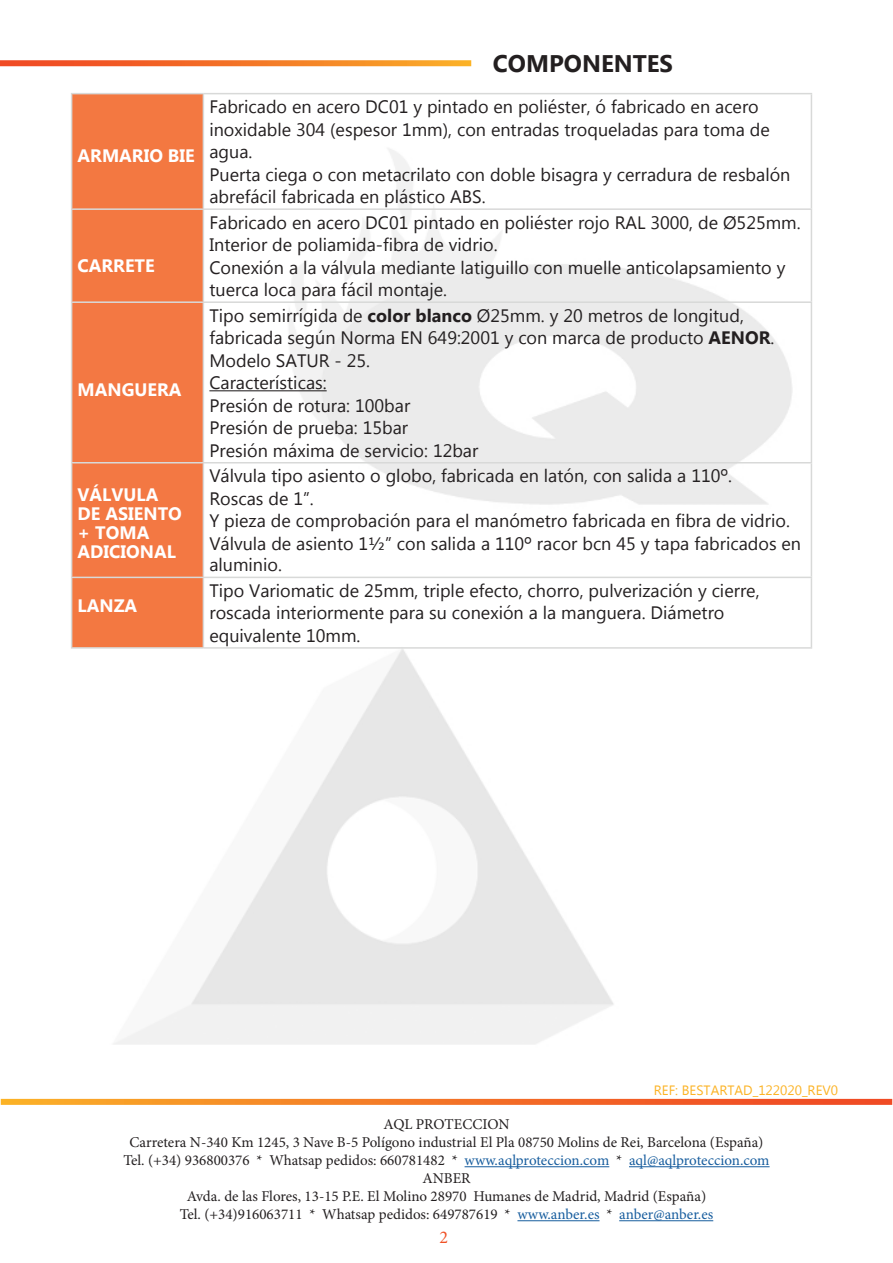
<style>
.page{position:relative;width:893px;height:1263px;background:#fff}
.page>*{position:absolute;margin:0;border:0;box-sizing:border-box;transform-origin:0 0}
.t1{font:700 24px "Microsoft New Tai Lue";color:#231f20}
.t2{font:18px/22.5px "Microsoft New Tai Lue";color:#231f20}
.t3{font:700 18px/18.9px "Microsoft New Tai Lue";color:#fff}
.t4{font:18px "Minion Pro";color:#f05126}
.t5{font:15px/18px "Minion Pro";color:#231f20;text-align:center}
.t6{font:13.5px "Microsoft New Tai Lue";color:#fcb325}
.s1{font-weight:700}
.s2{color:#175d9e}
</style>
<div class="page">
<svg style="left:1px;top:1099px;width:891px;height:6px;background:#f4792a"></svg>
<hr style="left:465px;top:1166px;width:144px;height:1px;background:#175d9e">
<hr style="left:629px;top:1166px;width:141px;height:1px;background:#175d9e">
<hr style="left:517px;top:1220px;width:82px;height:1px;background:#175d9e">
<hr style="left:619px;top:1220px;width:94px;height:1px;background:#175d9e">
<svg style="left:0;top:60px;width:471px;height:6px;background:#f47b2f"></svg>
<div style="left:72px;top:94px;width:131px;height:553px;background:#f37841"></div>
<div style="left:72px;top:303px;width:131px;height:274px;background:#f37843"></div>
<hr style="left:71px;top:93px;width:132px;height:1px;background:#d8d9d8">
<hr style="left:71px;top:94px;width:1px;height:114px;background:#d8d9d8">
<hr style="left:203px;top:93px;width:609px;height:1px;background:#d8d9d8">
<hr style="left:203px;top:94px;width:1px;height:114px;background:#d8d9d8">
<hr style="left:811px;top:94px;width:1px;height:114px;background:#d8d9d8">
<hr style="left:71px;top:208px;width:132px;height:2px;background:#d8d9d8">
<hr style="left:71px;top:210px;width:1px;height:91px;background:#d8d9d8">
<hr style="left:203px;top:208px;width:609px;height:2px;background:#d8d9d8">
<hr style="left:203px;top:210px;width:1px;height:91px;background:#d8d9d8">
<hr style="left:811px;top:210px;width:1px;height:91px;background:#d8d9d8">
<hr style="left:71px;top:301px;width:132px;height:2px;background:#d8d9d8">
<hr style="left:71px;top:303px;width:1px;height:159px;background:#d8d9d8">
<hr style="left:203px;top:301px;width:609px;height:2px;background:#d8d9d8">
<hr style="left:203px;top:303px;width:1px;height:159px;background:#d8d9d8">
<hr style="left:811px;top:303px;width:1px;height:159px;background:#d8d9d8">
<hr style="left:71px;top:462px;width:132px;height:1px;background:#d8d9d8">
<hr style="left:71px;top:463px;width:1px;height:114px;background:#d8d9d8">
<hr style="left:203px;top:462px;width:609px;height:1px;background:#d8d9d8">
<hr style="left:203px;top:463px;width:1px;height:114px;background:#d8d9d8">
<hr style="left:811px;top:463px;width:1px;height:114px;background:#d8d9d8">
<hr style="left:71px;top:577px;width:132px;height:1px;background:#d8d9d8">
<hr style="left:71px;top:578px;width:1px;height:69px;background:#d8d9d8">
<hr style="left:203px;top:577px;width:609px;height:1px;background:#d8d9d8">
<hr style="left:203px;top:578px;width:1px;height:69px;background:#d8d9d8">
<hr style="left:811px;top:578px;width:1px;height:69px;background:#d8d9d8">
<hr style="left:71px;top:647px;width:132px;height:2px;background:#d8d9d8">
<hr style="left:203px;top:647px;width:609px;height:2px;background:#d8d9d8">
<hr style="left:209px;top:390px;width:118px;height:1px;background:#231f20">
<p class="t3" style="left:78px;top:148px;width:119px">ARMARIO BIE</p>
<p class="t3" style="left:78px;top:258px;width:79px">CARRETE</p>
<p class="t3" style="left:78px;top:382px;width:105px">MANGUERA</p>
<p class="t3" style="left:78px;top:487px;width:106px">VÁLVULA<br>DE ASIENTO + TOMA<br>ADICIONAL</p>
<p class="t3" style="left:78px;top:598px;width:61px">LANZA</p>
<h1 class="t1" style="left:493px;top:50px;width:182px">COMPONENTES</h1>
<p class="t2" style="left:209px;top:97px;width:583px">Fabricado en acero DC01 y pintado en poliéster, ó fabricado en acero inoxidable 304 (espesor 1mm), con entradas troqueladas para toma de agua.<br>Puerta ciega o con metacrilato con doble bisagra y cerradura de resbalón abrefácil fabricada en plástico ABS.</p>
<p class="t2" style="left:209px;top:213px;width:593px">Fabricado en acero DC01 pintado en poliéster rojo RAL 3000, de Ø525mm.<br>Interior de poliamida-fibra de vidrio.<br>Conexión a la válvula mediante latiguillo con muelle anticolapsamiento y tuerca loca para fácil montaje.</p>
<p class="t2" style="left:209px;top:306px;width:566px">Tipo semirrígida de <span class="s1">color blanco</span> Ø25mm. y 20 metros de longitud, fabricada según Norma EN 649:2001 y con marca de producto <span class="s1">AENOR</span>.<br>Modelo SATUR - 25.<br>Características:<br>Presión de rotura: 100bar<br>Presión de prueba: 15bar<br>Presión máxima de servicio: 12bar</p>
<p class="t2" style="left:209px;top:466px;width:593px">Válvula tipo asiento o globo, fabricada en latón, con salida a 110º.<br>Roscas de 1”.<br>Y pieza de comprobación para el manómetro fabricada en fibra de vidrio.<br>Válvula de asiento 1½” con salida a 110º racor bcn 45 y tapa fabricados en aluminio.</p>
<p class="t2" style="left:209px;top:581px;width:552px">Tipo Variomatic de 25mm, triple efecto, chorro, pulverización y cierre, roscada interiormente para su conexión a la manguera. Diámetro equivalente 10mm.</p>
<p class="t6" style="left:654px;top:1082px;width:186px">REF: BESTARTAD_122020_REV0</p>
<p class="t5" style="left:123px;top:1115px;width:648px">AQL PROTECCION<br>Carretera N-340 Km 1245, 3 Nave B-5 Polígono industrial El Pla 08750 Molins de Rei, Barcelona (España)<br>Tel. (+34) 936800376 * Whatsap pedidos: 660781482 * <span class="s2">www.aqlproteccion.com</span> * <span class="s2">aql@aqlproteccion.com </span>ANBER<br>Avda. de las Flores, 13-15 P.E. El Molino 28970 Humanes de Madrid, Madrid (España)<br>Tel. (+34)916063711 * Whatsap pedidos: 649787619 * <span class="s2">www.anber.es</span> * <span class="s2">anber@anber.es</span></p>
<p class="t4" style="left:439px;top:1225px;width:10px">2</p>
</div>
